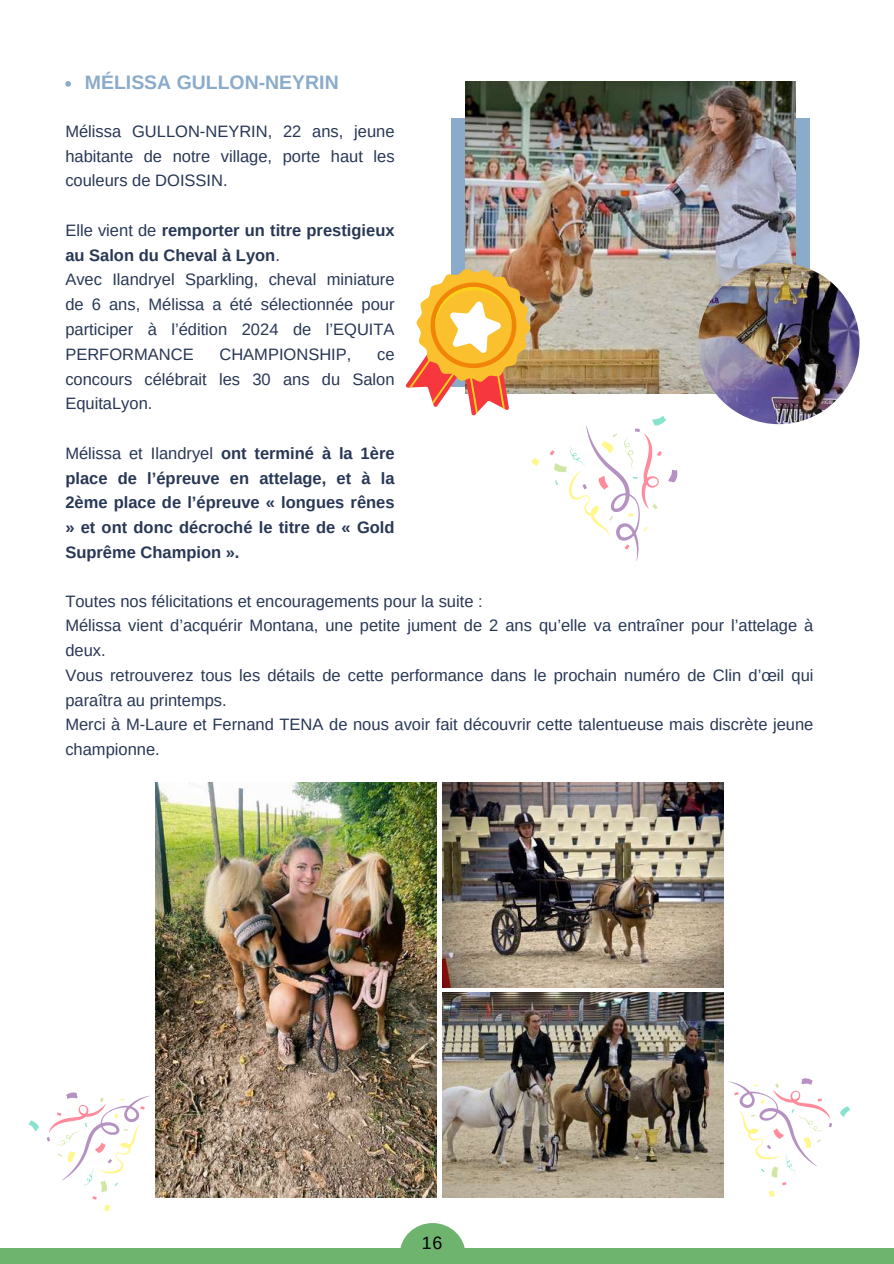
<style>
.page{position:relative;width:894px;height:1264px;background:#fff}
.page>*{position:absolute;margin:0;border:0;box-sizing:border-box;transform-origin:0 0}
.t1{font:700 19.5px "Arimo";color:#8aabca}
.t2{font:17.85px "Arimo";color:#000}
.t3{font:16.5px/24.8px "Arimo";color:#273755;text-align:justify}
.t4{font:700 16.5px/24.8px "Arimo";color:#273755;text-align:justify}
.s1{font-weight:700}
.s2{font-weight:400}
</style>
<div class="page">
<div style="left:451px;top:118px;width:358px;height:269px;background:#8aabca"></div>
<img style="left:465px;top:81px;width:330px;height:312px">
<img style="left:698px;top:263px;width:161px;height:161px;border-radius:50%">
<svg style="left:65px;top:81px;width:6px;height:6px"></svg>
<img style="left:155px;top:783px;width:281px;height:414px">
<img style="left:442px;top:783px;width:281px;height:204px">
<img style="left:442px;top:992px;width:281px;height:205px">
<svg style="left:28px;top:1120px;width:11px;height:10px"></svg>
<svg style="left:47px;top:1092px;width:103px;height:119px"></svg>
<svg style="left:405px;top:257px;width:275px;height:304px"></svg>
<div style="left:0;top:1248px;width:893px;height:15px;background:#6eb36e"></div>
<svg style="left:400px;top:1223px;width:65px;height:25px;fill:#6eb36e"></svg>
<svg style="left:840px;top:1106px;width:10px;height:10px"></svg>
<svg style="left:729px;top:1078px;width:102px;height:119px"></svg>
<p class="t1" style="left:85px;top:71px;width:255px">MÉLISSA GULLON-NEYRIN</p>
<p class="t3" style="left:65px;top:119px;width:330px">Mélissa GULLON-NEYRIN, 22 ans, jeune habitante de notre village, porte haut les couleurs de DOISSIN.</p>
<p class="t3" style="left:65px;top:218px;width:330px;text-align:left">Elle vient de <span class="s1">remporter un titre prestigieux au Salon du Cheval à Lyon</span>.<br>Avec Ilandryel Sparkling, cheval miniature de 6 ans, Mélissa a été sélectionnée pour participer à l’édition 2024 de l’EQUITA PERFORMANCE</p>
<p class="t3" style="left:219px;top:341px;width:133px">CHAMPIONSHIP,</p>
<p class="t3" style="left:65px;top:341px;width:330px;text-indent:312px">ce concours célébrait les 30 ans du Salon EquitaLyon.</p>
<p class="t4" style="left:65px;top:440px;width:330px"><span class="s2">Mélissa et Ilandryel</span> ont terminé à la 1ère place de l’épreuve en attelage, et à la 2ème place de l’épreuve « longues rênes » et ont donc décroché le titre de « Gold Suprême Champion ».</p>
<p class="t3" style="left:65px;top:588px;width:749px;text-align:left">Toutes nos félicitations et encouragements pour la suite :<br>Mélissa vient d’acquérir Montana, une petite jument de 2 ans qu’elle va entraîner pour l’attelage à deux.<br>Vous retrouverez tous les détails de cette performance dans le prochain numéro de Clin d’œil qui paraîtra au printemps.<br>Merci à M-Laure et Fernand TENA de nous avoir fait découvrir cette talentueuse mais discrète jeune championne.</p>
<p class="t2" style="left:422px;top:1232px;width:22px">16</p>
</div>
